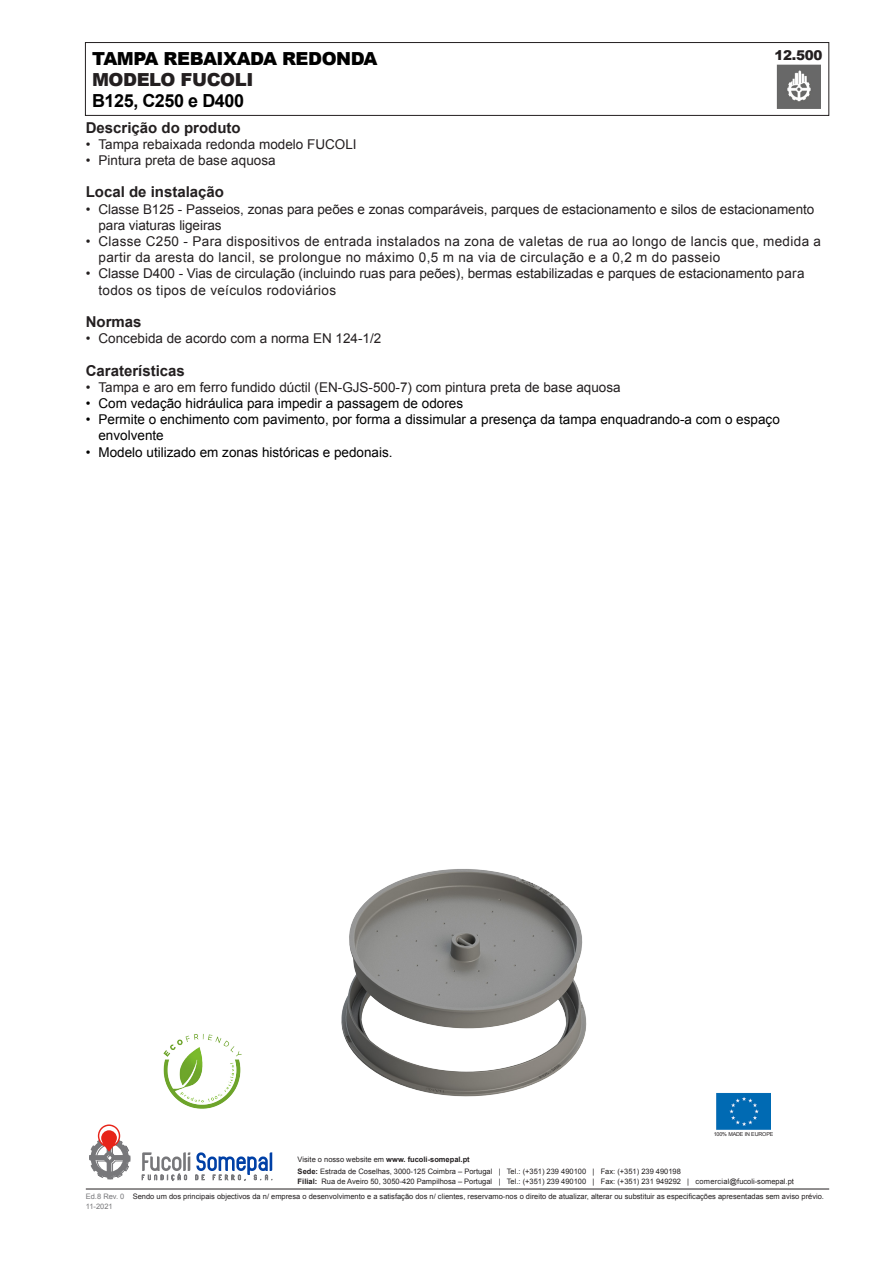
<style>
.page{position:relative;width:893px;height:1263px;background:#fff}
.page>*{position:absolute;margin:0;border:0;box-sizing:border-box;transform-origin:0 0}
.t1{font:900 18px "Arial";letter-spacing:-.025em;color:#000}
.t2{font:700 18px "Arial";letter-spacing:-.025em;color:#000}
.t3{font:900 18px "Arial";letter-spacing:-.025em;color:#231f20}
.títulos{font:700 15px "Arial";color:#231f20}
.t4{font:13.5px/16.2px "Arial";color:#231f20}
.t5{font:13.5px/16.2px "Arial";color:#000}
.t6{font:13.5px/16.2px "Arial";letter-spacing:.025em;color:#231f20}
.t7{font:900 13.5px "Arial";color:#231f20}
.rodapé{font:7.5px "Arial";color:#231f20}
.t8{font:7.5px "Arial";color:#77777a}
.t9{font:5.4px "Arial";letter-spacing:-.025em;color:#231f20}
.s1{font-weight:700}
.s2{color:#77777a}
</style>
<div class="page">
<div style="left:85px;top:42px;width:744px;height:74px;border:1px solid #231f20"></div>
<img style="left:717px;top:1093px;width:53px;height:37px">
<hr style="left:86px;top:1189px;width:743px;height:1px;background:#231f20">
<svg style="left:89px;top:1124px;width:41px;height:55px"></svg>
<svg style="left:142px;top:1152px;width:131px;height:29px"></svg>
<img style="left:776px;top:64px;width:45px;height:44px">
<img style="left:341px;top:869px;width:246px;height:228px">
<img style="left:163px;top:1034px;width:79px;height:75px">
<p class="t1" style="left:92px;top:45px;width:287px">TAMPA REBAIXADA REDONDA</p>
<p class="t3" style="left:92px;top:66px;width:163px">MODELO FUCOLI</p>
<p class="t2" style="left:92px;top:88px;width:153px">B125, C250 e D400</p>
<p class="t7" style="left:775px;top:45px;width:49px">12.500</p>
<p class="títulos" style="left:86px;top:117px;width:157px">Descrição do produto</p>
<p class="t4" style="left:86px;top:136px;width:272px">• Tampa rebaixada redonda modelo FUCOLI</p>
<p class="t4" style="left:86px;top:152px;width:191px">• Pintura preta de base aquosa</p>
<p class="títulos" style="left:86px;top:182px;width:140px">Local de instalação</p>
<p class="t4" style="left:98px;top:201px;width:717px;text-indent:-13px">• Classe B125 - Passeios, zonas para peões e zonas comparáveis, parques de estacionamento e silos de estacionamento para viaturas ligeiras</p>
<p class="t6" style="left:98px;top:233px;width:724px;text-indent:-13px">• Classe C250 - Para dispositivos de entrada instalados na zona de valetas de rua ao longo de lancis que, medida a partir da aresta do lancil, se prolongue no máximo 0,5 m na via de circulação e a 0,2 m do passeio</p>
<p class="t4" style="left:98px;top:266px;width:708px;text-indent:-13px">• Classe D400 - Vias de circulação (incluindo ruas para peões), bermas estabilizadas e parques de estacionamento para todos os tipos de veículos rodoviários</p>
<p class="títulos" style="left:86px;top:312px;width:57px">Normas</p>
<p class="t4" style="left:86px;top:331px;width:297px">• Concebida de acordo com a norma EN 124-1/2</p>
<p class="títulos" style="left:86px;top:360px;width:101px">Caraterísticas</p>
<p class="t4" style="left:86px;top:379px;width:536px">• Tampa e aro em ferro fundido dúctil (EN-GJS-500-7) com pintura preta de base aquosa</p>
<p class="t5" style="left:86px;top:395px;width:379px">• Com vedação hidráulica para impedir a passagem de odores</p>
<p class="t5" style="left:98px;top:412px;width:683px;text-indent:-13px">• Permite o enchimento com pavimento, por forma a dissimular a presença da tampa enquadrando-a com o espaço envolvente</p>
<p class="t5" style="left:86px;top:444px;width:308px">• Modelo utilizado em zonas históricas e pedonais.</p>
<p class="t9" style="left:714px;top:1130px;width:61px">100% MADE IN EUROPE</p>
<p class="rodapé" style="left:298px;top:1154px;width:174px">Visite o nosso website em <span class="s1">www. fucoli-somepal.pt</span></p>
<p class="rodapé" style="left:298px;top:1166px;width:385px"><span class="s1">Sede:</span> Estrada de Coselhas, 3000-125 Coimbra – Portugal | Tel.: (+351) 239 490100 | Fax: (+351) 239 490198</p>
<p class="rodapé" style="left:298px;top:1177px;width:498px"><span class="s1">Filial:</span> Rua de Aveiro 50, 3050-420 Pampilhosa – Portugal | Tel.: (+351) 239 490100 | Fax: (+351) 231 949292 | comercial@fucoli-somepal.pt</p>
<p class="rodapé" style="left:86px;top:1191px;width:740px"><span class="s2">Ed.8 Rev. 0</span> Sendo um dos principais objectivos da n/ empresa o desenvolvimento e a satisfação dos n/ clientes, reservamo-nos o direito de atualizar, alterar ou substituir as especificações apresentadas sem aviso prévio.</p>
<p class="t8" style="left:86px;top:1201px;width:28px">11-2021</p>
</div>
